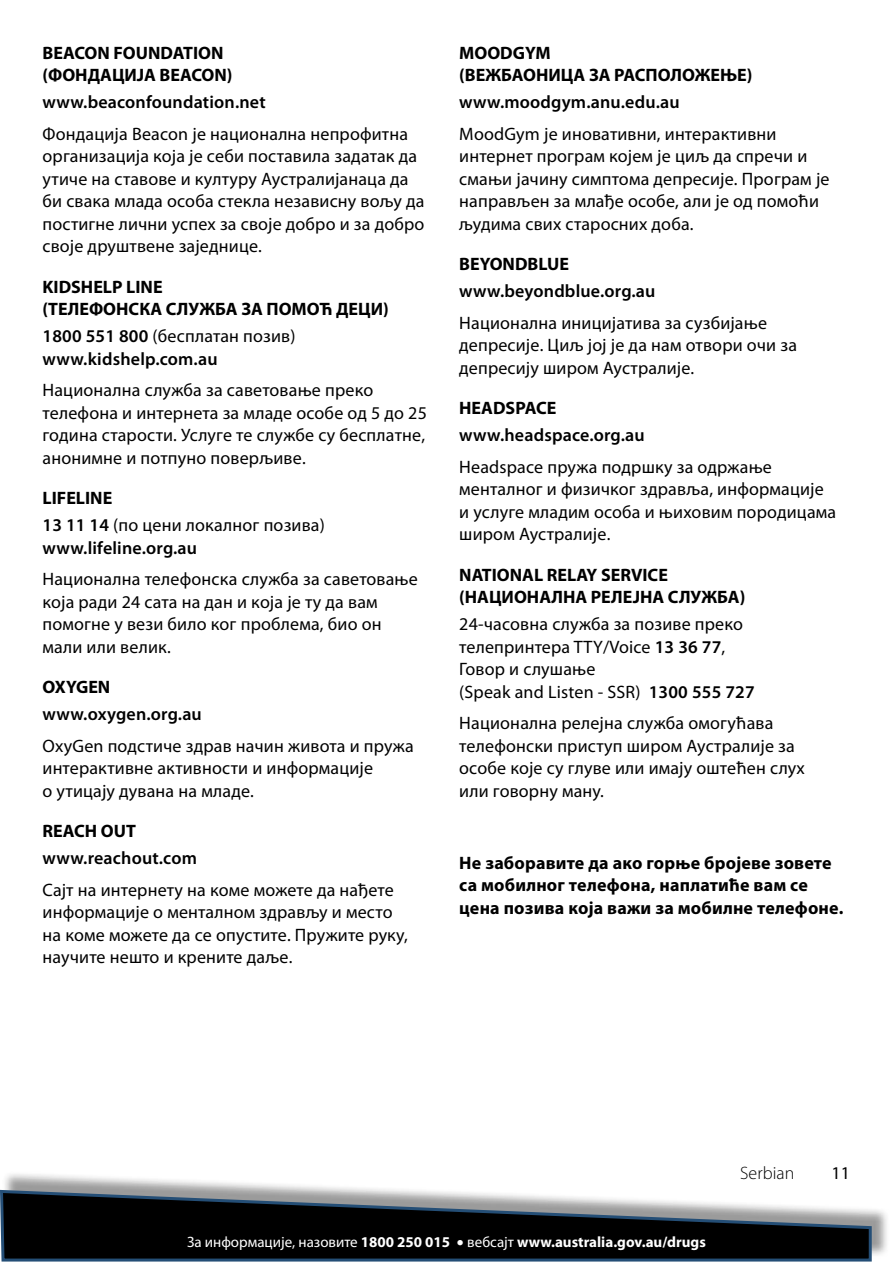
<style>
.page{position:relative;width:893px;height:1263px;background:#fff}
.page>*{position:absolute;margin:0;border:0;box-sizing:border-box;transform-origin:0 0}
.t1{font:18px/22.5px "Myriad Pro";letter-spacing:.01em;color:#000}
.t2{font:700 18px/22.5px "Myriad Pro";color:#000}
.t3{font:600 18px/22.5px "Myriad Pro";letter-spacing:.01em;color:#000}
.t4{font:300 18px "Myriad Pro";color:#000}
.t5{font:700 15px "Myriad Pro";color:#fff}
.s1{font-weight:400}
.s2{font-weight:700}
.s3{font-weight:600}
.s4{font-family:"Helvetica Neue";font-weight:400}
</style>
<div class="page">
<div style="left:2px;top:1171px;width:888px;height:87px;background:#000;opacity:.4"></div>
<svg style="left:0;top:1188px;width:873px;height:74px;background:#3c3f43"></svg>
<p class="t2" style="left:43px;top:41px;width:192px">BEACON FOUNDATION (ФОНДАЦИЈА BEACON)</p>
<p class="t3" style="left:43px;top:90px;width:225px">www.beaconfoundation.net</p>
<p class="t1" style="left:43px;top:122px;width:383px">Фондација Beacon је национална непрофитна организација која је себи поставила задатак да утиче на ставове и културу Аустралијанаца да би свака млада особа стекла независну вољу да постигне лични успех за своје добро и за добро своје друштвене заједнице.</p>
<p class="t2" style="left:43px;top:275px;width:348px">KIDSHELP LINE<br>(ТЕЛЕФОНСКА СЛУЖБА ЗА ПОМОЋ ДЕЦИ)</p>
<p class="t3" style="left:43px;top:324px;width:255px">1800 551 800 <span class="s1">(бесплатан позив) </span>www.kidshelp.com.au</p>
<p class="t1" style="left:43px;top:378px;width:386px">Национална служба за саветовање преко телефона и интернета за младе особе од 5 до 25 година старости. Услуге те службе су бесплатне, анонимне и потпуно поверљиве.</p>
<p class="t1" style="left:43px;top:484px;width:284px;line-height:27px"><span class="s2">LIFELINE<br></span><span class="s3">13 11 14</span> (по цени локалног позива)</p>
<p class="t3" style="left:43px;top:536px;width:156px">www.lifeline.org.au</p>
<p class="t1" style="left:43px;top:567px;width:377px">Национална телефонска служба за саветовање која ради 24 сата на дан и која је ту да вам помогне у вези било ког проблема, био он мали или велик.</p>
<p class="t2" style="left:43px;top:675px;width:69px">OXYGEN</p>
<p class="t3" style="left:43px;top:702px;width:161px">www.oxygen.org.au</p>
<p class="t1" style="left:43px;top:734px;width:373px">OxyGen подстиче здрав начин живота и пружа интерактивне активности и информације<br>о утицају дувана на младе.</p>
<p class="t2" style="left:43px;top:819px;width:95px">REACH OUT</p>
<p class="t3" style="left:43px;top:846px;width:156px">www.reachout.com</p>
<p class="t1" style="left:43px;top:878px;width:367px">Сајт на интернету на коме можете да нађете информације о менталном здрављу и место на коме можете да се опустите. Пружите руку, научите нешто и крените даље.</p>
<p class="t2" style="left:459px;top:41px;width:295px">MOODGYM<br>(ВЕЖБАОНИЦА ЗА РАСПОЛОЖЕЊЕ)</p>
<p class="t3" style="left:459px;top:90px;width:222px">www.moodgym.anu.edu.au</p>
<p class="t1" style="left:459px;top:122px;width:372px">MoodGym је иновативни, интерактивни интернет програм којем је циљ да спречи и смањи јачину симптома депресије. Програм је направљен за млађе особе, али је од помоћи људима свих старосних доба.</p>
<p class="t2" style="left:459px;top:252px;width:111px">BEYONDBLUE</p>
<p class="t3" style="left:459px;top:279px;width:198px">www.beyondblue.org.au</p>
<p class="t1" style="left:459px;top:311px;width:339px">Национална иницијатива за сузбијање депресије. Циљ јој је да нам отвори очи за депресију широм Аустралије.</p>
<p class="t2" style="left:459px;top:396px;width:99px">HEADSPACE</p>
<p class="t3" style="left:459px;top:423px;width:187px">www.headspace.org.au</p>
<p class="t1" style="left:459px;top:455px;width:378px">Нeadspace пружа подршку за одржање менталног и физичког здравља, информације и услуге младим особа и њиховим породицама широм Аустралије.</p>
<p class="t2" style="left:459px;top:563px;width:288px">NATIONAL RELAY SERVICE (НАЦИОНАЛНА РЕЛЕЈНА СЛУЖБА)</p>
<p class="t1" style="left:459px;top:612px;width:297px">24-часовна служба за позиве преко телепринтера TTY/Voice <span class="s3">13 36 77</span>,<br>Говор и слушање<br>(Speak and Listen - SSR) <span class="s3">1300 555 727</span></p>
<p class="t1" style="left:459px;top:711px;width:347px">Национална релејна служба омогућава телефонски приступ широм Аустралије за особе које су глуве или имају оштећен слух или говорну ману.</p>
<p class="t2" style="left:459px;top:851px;width:386px">Не заборавите да ако горње бројеве зовете са мобилног телефона, наплатиће вам се цена позива која важи за мобилне телефоне.</p>
<p class="t4" style="left:740px;top:1163px;width:56px">Serbian</p>
<p class="t1" style="left:831px;top:1161px;width:20px">11</p>
<p class="t5" style="left:187px;top:1232px;width:520px"><span class="s1">За информације, назовите</span> 1800 250 015 <span class="s4">•</span> <span class="s1">вебсајт</span> www.australia.gov.au/drugs</p>
</div>
